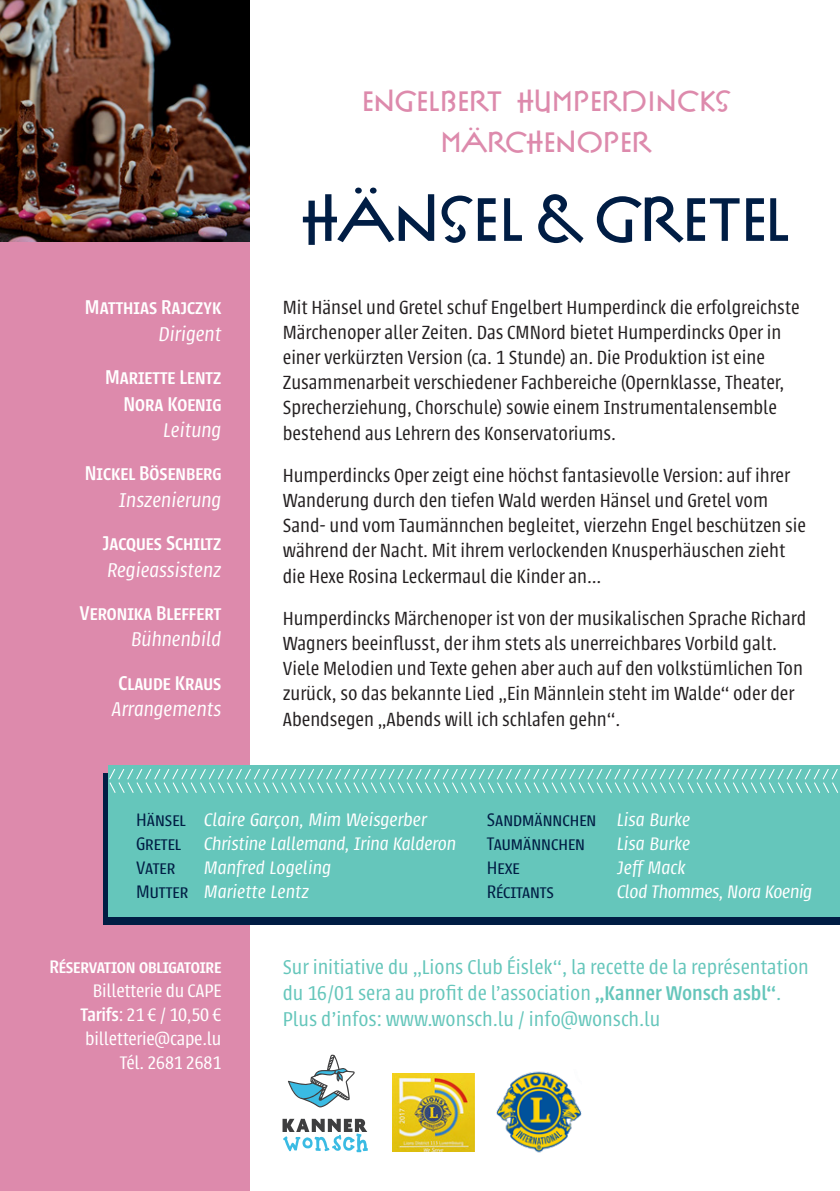
<style>
.page{position:relative;width:840px;height:1191px;background:#fff}
.page>*{position:absolute;margin:0;border:0;box-sizing:border-box;transform-origin:0 0}
.t1{font:700 66.6px "P22 FLW Exhibition";letter-spacing:-.035em;color:#001d44;scale:1.11 1}
.t2{font:700 30.6px/40.8px "P22 FLW Exhibition";letter-spacing:-.03em;color:#dd8aac;text-align:center;scale:1.11 1}
.t3{font:300 22px/26.4px "Urbana";color:#65c6bb}
.t4{font:500 22px/26.4px "Urbana";color:#fff;text-align:right}
.t5{font:italic 300 22px "Urbana";color:#fff}
.t6{font:300 21px/25.2px "Urbana";color:#231f20}
.t7{font:italic 300 20px/24px "Urbana";color:#fff}
.t8{font:300 20px/24px "Urbana";letter-spacing:-.01em;color:#fff;text-align:right}
.t9{font:300 20px/24px "Urbana";color:#001d44}
.t10{font:500 20px "Urbana";letter-spacing:-.01em;color:#fff}
.t11{font:italic 300 20px "Urbana";letter-spacing:-.02em;color:#fff}
.s1{font-style:normal;color:#001d44}
.s2{font-style:italic;color:#fff}
.s3{font-weight:500}
</style>
<div class="page">
<div style="left:0;top:241px;width:250px;height:950px;background:#dd8aac"></div>
<img style="left:0;top:0;width:250px;height:241px">
<div style="left:103px;top:772px;width:736px;height:152px;background:#001d44"></div>
<div style="left:108px;top:765px;width:731px;height:152px;background:#65c6bb"></div>
<svg style="left:109px;top:767px;width:731px;height:27px"></svg>
<svg style="left:288px;top:1054px;width:66px;height:54px"></svg>
<svg style="left:282px;top:1118px;width:85px;height:34px"></svg>
<img style="left:496px;top:1071px;width:85px;height:82px">
<img style="left:393px;top:1074px;width:81px;height:77px">
<p class="t4" style="left:85px;top:294px;width:138px">Matthias Rajczyk</p>
<p class="t5" style="left:159px;top:322px;width:64px">Dirigent</p>
<p class="t4" style="left:105px;top:364px;width:118px">Mariette Lentz<br>Nora Koenig</p>
<p class="t5" style="left:163px;top:418px;width:59px">Leitung</p>
<p class="t4" style="left:85px;top:460px;width:138px">Nickel Bösenberg</p>
<p class="t5" style="left:119px;top:488px;width:103px">Inszenierung</p>
<p class="t4" style="left:102px;top:530px;width:121px">Jacques Schiltz</p>
<p class="t5" style="left:107px;top:558px;width:115px">Regieassistenz</p>
<p class="t4" style="left:79px;top:600px;width:143px">Veronika Bleffert</p>
<p class="t5" style="left:131px;top:628px;width:91px">Bühnenbild</p>
<p class="t4" style="left:118px;top:670px;width:104px">Claude Kraus</p>
<p class="t5" style="left:112px;top:698px;width:111px">Arrangements</p>
<h2 class="t2" style="left:361px;top:81px;width:334px">ENGELBERT HUMPERDINCKS<br>MÄRCHENOPER</h2>
<h1 class="t1" style="left:300px;top:181px;width:444px">HÄNSEL&amp;GRETEL</h1>
<p class="t6" style="left:282px;top:294px;width:518px">Mit Hänsel und Gretel schuf Engelbert Humperdinck die erfolgreichste Märchenoper aller Zeiten. Das CMNord bietet Humperdincks Oper in einer verkürzten Version (ca. 1 Stunde) an. Die Produktion ist eine Zusammenarbeit verschiedener Fachbereiche (Opernklasse, Theater, Sprecherziehung, Chorschule) sowie einem Instrumentalensemble bestehend aus Lehrern des Konservatoriums.</p>
<p class="t6" style="left:282px;top:462px;width:524px">Humperdincks Oper zeigt eine höchst fantasievolle Version: auf ihrer Wanderung durch den tiefen Wald werden Hänsel und Gretel vom Sand- und vom Taumännchen begleitet, vierzehn Engel beschützen sie während der Nacht. Mit ihrem verlockenden Knusperhäuschen zieht die Hexe Rosina Leckermaul die Kinder an...</p>
<p class="t6" style="left:282px;top:605px;width:524px">Humperdincks Märchenoper ist von der musikalischen Sprache Richard Wagners beeinflusst, der ihm stets als unerreichbares Vorbild galt.<br>Viele Melodien und Texte gehen aber auch auf den volkstümlichen Ton zurück, so das bekannte Lied „Ein Männlein steht im Walde“ oder der Abendsegen „Abends will ich schlafen gehn“.</p>
<p class="t7" style="left:136px;top:808px;width:321px"><span class="s1">Hänsel</span> Claire Garçon, Mim Weisgerber<br><span class="s1">Gretel</span> Christine Lallemand, Irina Kalderon<br><span class="s1">Vater</span></p>
<p class="t7" style="left:136px;top:856px;width:196px;text-indent:68px">Manfred Logeling<br><span class="s1">Mutter</span> Mariette Lentz</p>
<p class="t9" style="left:486px;top:807px;width:205px">Sandmännchen <span class="s2">Lisa Burke<br></span>Taumännchen</p>
<p class="t7" style="left:616px;top:832px;width:75px">Lisa Burke</p>
<p class="t9" style="left:486px;top:855px;width:34px">Hexe</p>
<p class="t7" style="left:616px;top:856px;width:70px">Jeff Mack</p>
<p class="t9" style="left:486px;top:879px;width:68px">Récitants</p>
<p class="t11" style="left:616px;top:881px;width:196px">Clod Thommes, Nora Koenig</p>
<p class="t10" style="left:49px;top:955px;width:173px">Réservation obligatoire</p>
<p class="t8" style="left:80px;top:978px;width:142px">Billetterie du CAPE<br><span class="s3">Tarifs</span>: 21 € / 10,50 € billetterie@cape.lu<br>Tél. 2681 2681</p>
<p class="t3" style="left:282px;top:953px;width:527px">Sur initiative du „Lions Club Éislek“, la recette de la représentation du 16/01 sera au profit de l’association <span class="s3">„Kanner Wonsch asbl“</span>.<br>Plus d’infos: www.wonsch.lu / info@wonsch.lu</p>
</div>
